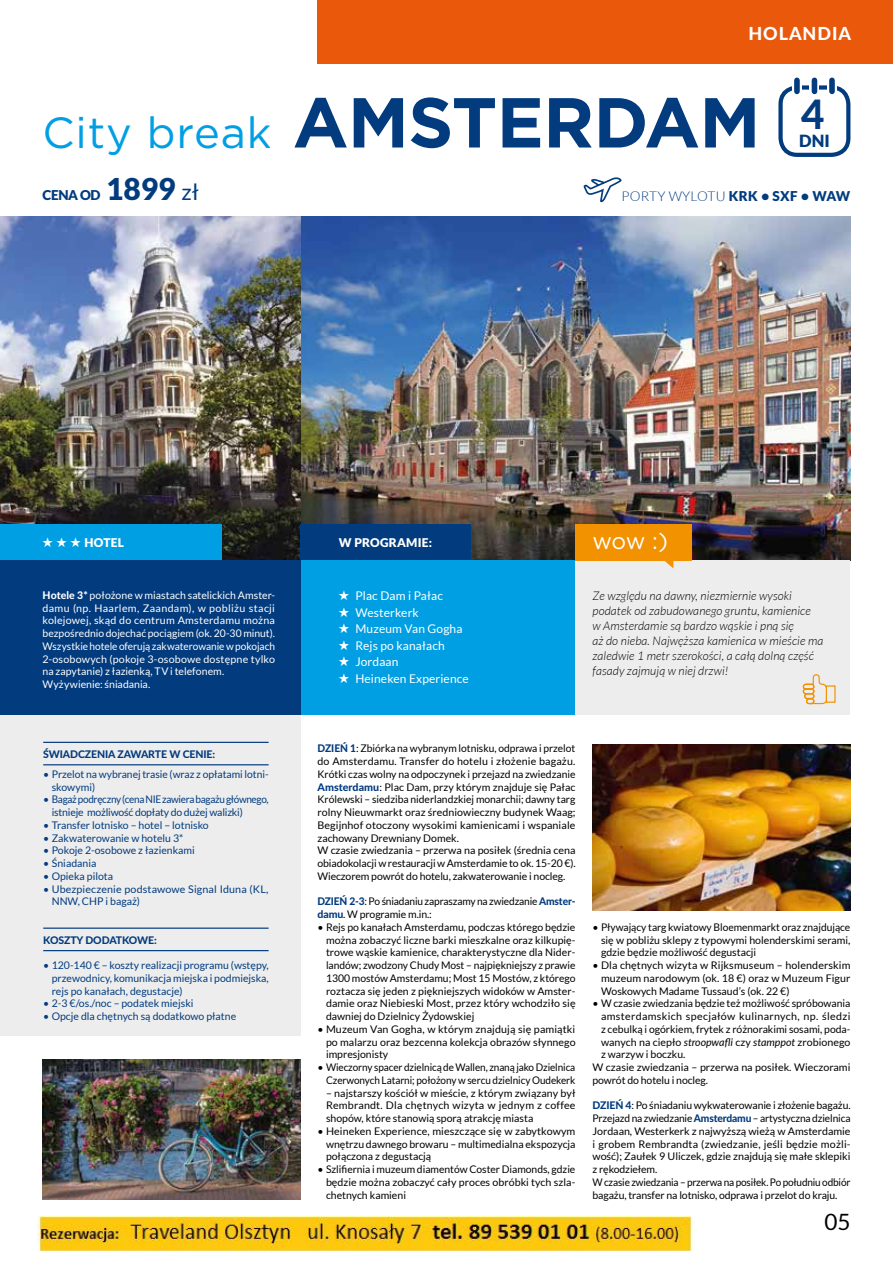
<style>
.page{position:relative;width:893px;height:1263px;background:#fff}
.page>*{position:absolute;margin:0;border:0;box-sizing:border-box;transform-origin:0 0}
.t1{font:43.5px "Gotham";letter-spacing:.02em;color:#009fe3}
.t2{font:800 40.5px "Lato";color:#023b7e}
.t3{font:900 30px "Lato";color:#023b7e}
.t4{font:22.8px "Gotham";color:#fff}
.t5{font:22.5px "Lato";color:#000}
.t6{font:800 18px "Lato";letter-spacing:.05em;color:#fff}
.t7{font:900 16.8px "Lato";color:#023b7e}
.t8{font:300 13.5px "Lato";letter-spacing:.02em;color:#023b7e}
.t9{font:900 13.5px "Lato";letter-spacing:-.025em;color:#023b7e}
.t10{font:italic 300 12px/15px "Lato";letter-spacing:.01em;color:#000}
.t11{font:12px "Lato";letter-spacing:.01em;color:#fff}
.t12{font:900 12px "Lato";letter-spacing:.02em;color:#fff}
.t13{font:10.5px/12.8px "Lato";color:#000;text-align:justify}
.t14{font:10.5px/12.8px "Lato";color:#023b7e}
.t15{font:10.5px/12.8px "Lato";letter-spacing:.005em;color:#fff}
.t16{font:10.5px/12.8px "Lato";letter-spacing:-.03em;color:#023b7e}
.t17{font:10.5px "Lato";letter-spacing:.03em;color:#000}
.t18{font:800 10.5px "Lato";letter-spacing:-.01em;color:#023b7e}
.s1{font-weight:700;font-size:70.5px;color:#023b7e}
.s2{font-weight:400;font-size:22.5px}
.s3{font-weight:900}
.s4{font-family:"Apple SD Gothic Neo";font-weight:400}
.s5{font-weight:800}
.s6{font-family:"Apple SD Gothic Neo"}
.s7{font-weight:800;color:#023b7e}
.s8{font-style:italic}
</style>
<div class="page">
<img style="left:0;top:217px;width:850px;height:344px">
<div style="left:575px;top:561px;width:275px;height:154px;background:#ededed"></div>
<div style="left:317px;top:0;width:576px;height:64px;background:#ea580c"></div>
<div style="left:300px;top:524px;width:171px;height:37px;background:#023b7e"></div>
<div style="left:575px;top:524px;width:117px;height:37px;background:#f39200"></div>
<svg style="left:665px;top:561px;width:8px;height:7px"></svg>
<div style="left:0;top:682px;width:300px;height:354px;background:#ededed"></div>
<img style="left:43px;top:1059px;width:257px;height:140px">
<img style="left:592px;top:744px;width:258px;height:167px">
<div style="left:300px;top:561px;width:275px;height:154px;background:#009fe3"></div>
<hr style="left:43px;top:742px;width:226px;height:1px;background:#023b7e">
<hr style="left:43px;top:764px;width:226px;height:1px;background:#023b7e">
<hr style="left:43px;top:927px;width:226px;height:2px;background:#023b7e">
<hr style="left:43px;top:950px;width:226px;height:1px;background:#023b7e">
<div style="left:803px;top:684px;width:11px;height:6px;border:1px solid #f39200;border-radius:2px"></div>
<div style="left:803px;top:688px;width:11px;height:6px;border:1px solid #f39200;border-radius:2px"></div>
<div style="left:804px;top:693px;width:10px;height:6px;border:1px solid #f39200;border-radius:2px"></div>
<svg style="left:805px;top:674px;width:31px;height:31px"></svg>
<svg style="left:583px;top:177px;width:38px;height:26px"></svg>
<div style="left:0;top:524px;width:221px;height:37px;background:#009fe3"></div>
<div style="left:0;top:561px;width:300px;height:154px;background:#023b7e"></div>
<div style="left:778px;top:85px;width:72px;height:72px;border:4px solid #023b7e;border-radius:17px"></div>
<svg style="left:792px;top:85px;width:10px;height:9px"></svg>
<div style="left:794px;top:80px;width:6px;height:11px;background:#023b7e"></div>
<svg style="left:810px;top:84px;width:9px;height:10px"></svg>
<div style="left:812px;top:80px;width:5px;height:11px;background:#023b7e"></div>
<svg style="left:827px;top:85px;width:10px;height:9px"></svg>
<div style="left:829px;top:80px;width:6px;height:11px;background:#023b7e"></div>
<img style="left:38px;top:1216px;width:655px;height:36px">
<h3 class="t6" style="left:748px;top:20px;width:104px">HOLANDIA</h3>
<h1 class="t1" style="left:43px;top:104px;width:719px">City break <span class="s1">AMSTERDAM</span></h1>
<h2 class="t2" style="left:801px;top:84px;width:25px">4</h2>
<h3 class="t7" style="left:799px;top:131px;width:32px">DNI</h3>
<h3 class="t3" style="left:106px;top:171px;width:95px">1899 <span class="s2">zł</span></h3>
<p class="t9" style="left:43px;top:187px;width:60px">CENA OD</p>
<p class="t8" style="left:621px;top:189px;width:230px">PORTY WYLOTU <span class="s3">KRK • SXF • WAW</span></p>
<p class="t12" style="left:43px;top:536px;width:83px"><span class="s4">★ ★ ★</span> HOTEL</p>
<p class="t15" style="left:43px;top:589px;width:234px"><span class="s5">Hotele 3*</span> położone w miastach satelickich Amster&shy;damu (np. Haarlem, Zaandam), w pobliżu stacji kolejowej, skąd do centrum Amsterdamu można bezpośrednio dojechać pociągiem (ok. 20-30 minut).<br>Wszystkie hotele oferują zakwaterowanie w pokojach 2-osobowych (pokoje 3-osobowe dostępne tylko na zapytanie) z łazienką, TV i telefonem.<br>Wyżywienie: śniadania.</p>
<p class="t18" style="left:43px;top:746px;width:173px">ŚWIADCZENIA ZAWARTE W CENIE:</p>
<p class="t14" style="left:52px;top:768px;width:218px;text-indent:-9px">• Przelot na wybranej trasie (wraz z opłatami lotni&shy;skowymi)</p>
<p class="t16" style="left:52px;top:793px;width:218px;text-indent:-9px">• Bagaż podręczny (cena NIE zawiera bagażu głównego, istnieje możliwość dopłaty do dużej walizki)</p>
<p class="t14" style="left:43px;top:819px;width:167px">• Transfer lotnisko – hotel – lotnisko</p>
<p class="t14" style="left:43px;top:831px;width:142px">• Zakwaterowanie w hotelu 3*</p>
<p class="t14" style="left:43px;top:844px;width:153px">• Pokoje 2-osobowe z łazienkami</p>
<p class="t14" style="left:43px;top:857px;width:55px">• Śniadania</p>
<p class="t14" style="left:43px;top:870px;width:71px">• Opieka pilota</p>
<p class="t14" style="left:52px;top:882px;width:218px;text-indent:-9px">• Ubezpieczenie podstawowe Signal Iduna (KL,<br>NNW, CHP i bagaż)</p>
<p class="t18" style="left:43px;top:932px;width:115px">KOSZTY DODATKOWE:</p>
<p class="t14" style="left:52px;top:959px;width:218px;text-align:justify;text-indent:-9px">• 120-140 € – koszty realizacji programu (wstępy, przewodnicy, komunikacja miejska i podmiejska, rejs po kanałach, degustacje)</p>
<p class="t14" style="left:43px;top:997px;width:152px">• 2-3 €/os./noc – podatek miejski</p>
<p class="t14" style="left:43px;top:1010px;width:194px">• Opcje dla chętnych są dodatkowo płatne</p>
<p class="t12" style="left:339px;top:536px;width:95px">W PROGRAMIE:</p>
<h3 class="t4" style="left:592px;top:526px;width:77px">wow :)</h3>
<p class="t11" style="left:339px;top:589px;width:106px"><span class="s6">★</span> Plac Dam i Pałac</p>
<p class="t11" style="left:339px;top:606px;width:82px"><span class="s6">★</span> Westerkerk</p>
<p class="t11" style="left:339px;top:622px;width:125px"><span class="s6">★</span> Muzeum Van Gogha</p>
<p class="t11" style="left:339px;top:639px;width:107px"><span class="s6">★</span> Rejs po kanałach</p>
<p class="t11" style="left:339px;top:655px;width:61px"><span class="s6">★</span> Jordaan</p>
<p class="t11" style="left:339px;top:672px;width:132px"><span class="s6">★</span> Heineken Experience</p>
<p class="t10" style="left:592px;top:589px;width:232px">Ze względu na dawny, niezmiernie wysoki podatek od zabudowanego gruntu, kamienice<br>w Amsterdamie są bardzo wąskie i pną się<br>aż do nieba. Najwęższa kamienica w mieście ma zaledwie 1 metr szerokości, a całą dolną część fasady zajmują w niej drzwi!</p>
<p class="t13" style="left:317px;top:742px;width:260px;text-align:left"><span class="s7">DZIEŃ 1</span>: Zbiórka na wybranym lotnisku, odprawa i przelot do Amsterdamu. Transfer do hotelu i złożenie bagażu.<br>Krótki czas wolny na odpoczynek i przejazd na zwiedzanie <span class="s7">Amsterdamu</span>: Plac Dam, przy którym znajduje się Pałac Królewski – siedziba niderlandzkiej monarchii; dawny targ rolny Nieuwmarkt oraz średniowieczny budynek Waag; Begijnhof otoczony wysokimi kamienicami i wspaniale zachowany Drewniany Domek.<br>W czasie zwiedzania – przerwa na posiłek (średnia cena obiadokolacji w restauracji w Amsterdamie to ok. 15-20 €).<br>Wieczorem powrót do hotelu, zakwaterowanie i nocleg.</p>
<p class="t13" style="left:317px;top:895px;width:259px"><span class="s7">DZIEŃ 2-3</span>: Po śniadaniu zapraszamy na zwiedzanie <span class="s7">Amster&shy;damu</span>. W programie m.in.:</p>
<p class="t13" style="left:326px;top:921px;width:251px;text-indent:-9px">• Rejs po kanałach Amsterdamu, podczas którego będzie można zobaczyć liczne barki mieszkalne oraz kilkupię&shy;trowe wąskie kamienice, charakterystyczne dla Nider&shy;landów; zwodzony Chudy Most – najpiękniejszy z prawie 1300 mostów Amsterdamu; Most 15 Mostów, z którego roztacza się jeden z piękniejszych widoków w Amster&shy;damie oraz Niebieski Most, przez który wchodziło się dawniej do Dzielnicy Żydowskiej</p>
<p class="t13" style="left:326px;top:1023px;width:251px;text-indent:-9px">• Muzeum Van Gogha, w którym znajdują się pamiątki po malarzu oraz bezcenna kolekcja obrazów słynnego impresjonisty</p>
<p class="t13" style="left:317px;top:1061px;width:259px;text-align:right">• Wieczorny spacer dzielnicą de Wallen, znaną jako Dzielnica<br>Czerwonych Latarni; położony w sercu dzielnicy Oudekerk</p>
<p class="t13" style="left:326px;top:1086px;width:251px">– najstarszy kościół w mieście, z którym związany był Rembrandt. Dla chętnych wizyta w jednym z coffee shopów, które stanowią sporą atrakcję miasta</p>
<p class="t13" style="left:326px;top:1125px;width:251px;text-indent:-9px">• Heineken Experience, mieszczące się w zabytkowym wnętrzu dawnego browaru – multimedialna ekspozycja połączona z degustacją</p>
<p class="t13" style="left:326px;top:1163px;width:251px;text-indent:-9px">• Szlifiernia i muzeum diamentów Coster Diamonds, gdzie będzie można zobaczyć cały proces obróbki tych szla&shy;chetnych kamieni</p>
<p class="t13" style="left:601px;top:921px;width:251px;text-indent:-9px">• Pływający targ kwiatowy Bloemenmarkt oraz znajdujące się w pobliżu sklepy z typowymi holenderskimi serami, gdzie będzie możliwość degustacji</p>
<p class="t13" style="left:601px;top:959px;width:251px;text-indent:-9px">• Dla chętnych wizyta w Rijksmuseum – holenderskim muzeum narodowym (ok. 18 €) oraz w Muzeum Figur Woskowych Madame Tussaud’s (ok. 22 €)</p>
<p class="t13" style="left:592px;top:997px;width:259px">• W czasie zwiedzania będzie też możliwość spróbowania</p>
<p class="t17" style="left:601px;top:1010px;width:251px">amsterdamskich specjałów kulinarnych, np. śledzi</p>
<p class="t13" style="left:601px;top:1023px;width:251px">z cebulką i ogórkiem, frytek z różnorakimi sosami, poda-</p>
<p class="t13" style="left:601px;top:1035px;width:251px">wanych na ciepło <span class="s8">stroopwafli</span> czy <span class="s8">stamppot</span> zrobionego</p>
<p class="t13" style="left:601px;top:1048px;width:86px">z warzyw i boczku.</p>
<p class="t13" style="left:592px;top:1061px;width:259px">W czasie zwiedzania – przerwa na posiłek. Wieczorami</p>
<p class="t13" style="left:592px;top:1074px;width:117px">powrót do hotelu i nocleg.</p>
<p class="t13" style="left:592px;top:1099px;width:260px;text-align:left"><span class="s7">DZIEŃ 4</span>: Po śniadaniu wykwaterowanie i złożenie bagażu.<br>Przejazd na zwiedzanie <span class="s7">Amsterdamu</span> – artystyczna dzielnica Jordaan, Westerkerk z najwyższą wieżą w Amsterdamie i grobem Rembrandta (zwiedzanie, jeśli będzie możli&shy;wość); Zaułek 9 Uliczek, gdzie znajdują się małe sklepiki z rękodziełem.<br>W czasie zwiedzania – przerwa na posiłek. Po południu odbiór bagażu, transfer na lotnisko, odprawa i przelot do kraju.</p>
<h3 class="t5" style="left:824px;top:1209px;width:28px">05</h3>
</div>
